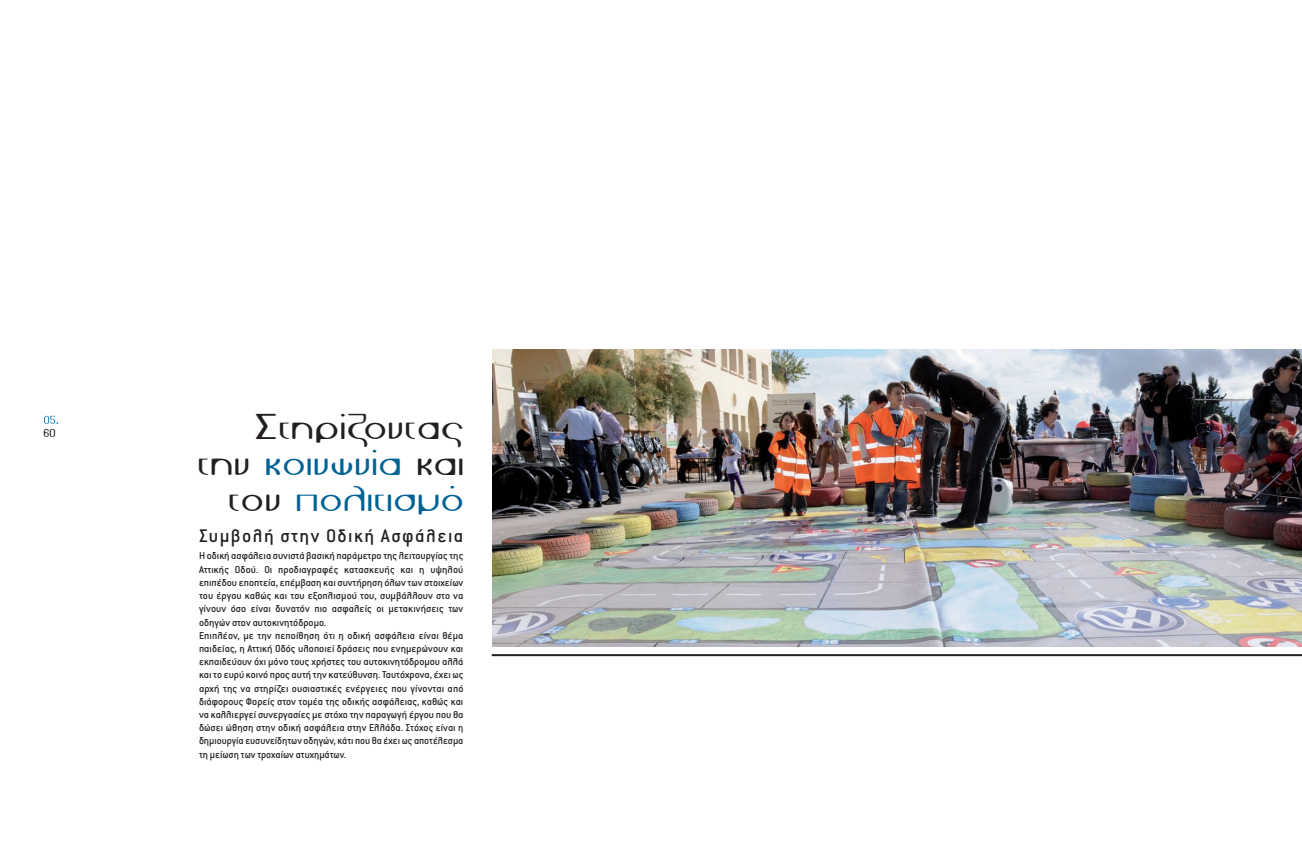
<style>
.page{position:relative;width:1302px;height:849px;background:#fff}
.page>*{position:absolute;margin:0;border:0;box-sizing:border-box;transform-origin:0 0}
.t1{font:40px/36px "CF Liar";color:#231f20;text-align:right}
.t2{font:500 20px "Conduit ITC Hel";letter-spacing:.075em;color:#231f20}
.t3{font:13px "CF Liar";color:#231f20;scale:.8 1}
.t4{font:500 11px/13.2px "Conduit ITC Hel";letter-spacing:.005em;color:#231f20}
.s1{color:#006295}
</style>
<div class="page">
<img style="left:44px;top:349px;width:1258px;height:308px">
<p class="t3" style="left:44px;top:426px;width:17px">60</p>
<h1 class="t1" style="left:197px;top:409px;width:269px">Στηρίζοντας την <span class="s1">κοινωνία</span> και τον <span class="s1">πολιτισµό</span></h1>
<h2 class="t2" style="left:199px;top:525px;width:266px">Συµβολή στην Oδική Aσφάλεια</h2>
<p class="t4" style="left:199px;top:549px;width:266px">Ηοδικήασφάλειασυνιστάβασικήπαράµετροτηςλειτουργίαςτης Αττικής Οδού. Οι προδιαγραφές κατασκευής και η υψηλού επιπέδουεποπτεία,επέµβασηκαισυντήρησηόλωντωνστοιχείων του έργου καθώς και του εξοπλισµού του, συµβάλλουν στο να γίνουν όσο είναι δυνατόν πιο ασφαλείς οι µετακινήσεις των οδηγών στον αυτοκινητόδροµο.<br>Επιπλέον, µε την πεποίθηση ότι η οδική ασφάλεια είναι θέµα παιδείας, η Αττική Οδός υλοποιεί δράσεις που ενηµερώνουν και εκπαιδεύουν όχι µόνο τους χρήστες του αυτοκινητόδροµου αλλά καιτοευρύκοινόπροςαυτήτηνκατεύθυνση. Ταυτόχρονα,έχειως αρχή της να στηρίζει ουσιαστικές ενέργειες που γίνονται από διάφορους Φορείς στον τοµέα της οδικής ασφάλειας, καθώς και να καλλιεργεί συνεργασίες µε στόχο την παραγωγή έργου που θα δώσει ώθηση στην οδική ασφάλεια στην Ελλάδα. Στόχος είναι η δηµιουργίαευσυνείδητωνοδηγών,κάτιπουθαέχειωςαποτέλεσµα τη µείωση των τροχαίων ατυχηµάτων.</p>
</div>
